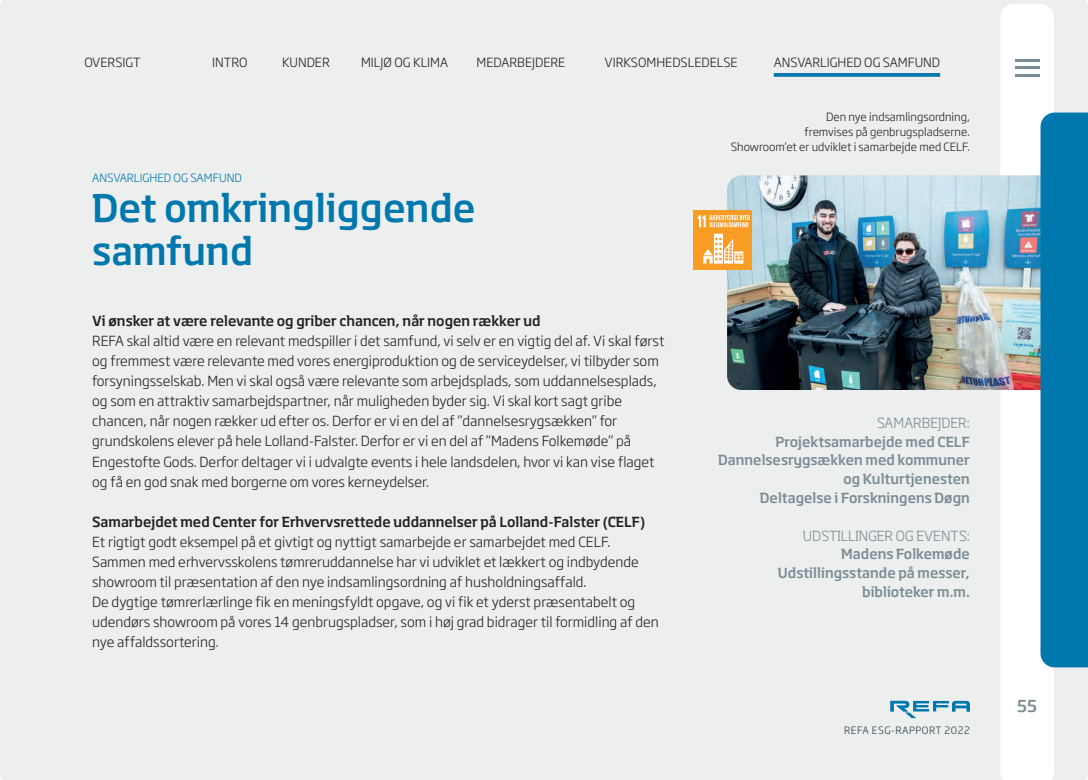
<style>
.page{position:relative;width:1088px;height:780px;background:#edefee}
.page>*{position:absolute;margin:0;border:0;box-sizing:border-box;transform-origin:0 0}
.t1{font:500 37.5px/43.8px "REF Aoverskrift";color:#0078ae}
.t2{font:500 16.25px "REF Aoverskrift";color:#7b8c95}
.t3{font:300 13.75px/20px "REF Atekst";color:#231f20}
.t4{font:500 13.75px/18.8px "REF Aoverskrift";color:#7b8c95;text-align:right}
.t5{font:300 12.5px "REF Atekst";color:#231f20}
.t6{font:300 11.25px/15px "REF Atekst";color:#231f20;text-align:right}
.t7{font:300 11.25px "REF Atekst";color:#0078ae}
.t8{font:300 10px "REF Atekst";letter-spacing:.05em;color:#273b44}
.s1{font-family:"REF Aoverskrift";font-weight:500}
.s2{font-weight:300}
</style>
<div class="page">
<svg style="left:774px;top:73px;width:166px;height:4px"></svg>
<svg style="left:1000px;top:4px;width:54px;height:776px"></svg>
<hr style="left:1015px;top:59px;width:24px;height:2px;background:#7b8c95">
<hr style="left:1015px;top:66px;width:24px;height:3px;background:#7b8c95">
<hr style="left:1015px;top:74px;width:24px;height:3px;background:#7b8c95">
<img style="left:727px;top:175px;width:313px;height:215px">
<svg style="left:1040px;top:112px;width:48px;height:555px;background:#0e7fb1"></svg>
<div style="left:693px;top:210px;width:59px;height:59px;background:#f89c24"></div>
<svg style="left:703px;top:234px;width:40px;height:29px"></svg>
<svg style="left:698px;top:215px;width:52px;height:12px"></svg>
<svg style="left:890px;top:700px;width:80px;height:18px"></svg>
<p class="t5" style="left:84px;top:53px;width:58px">OVERSIGT</p>
<p class="t5" style="left:212px;top:53px;width:37px">INTRO</p>
<p class="t5" style="left:282px;top:53px;width:49px">KUNDER</p>
<p class="t5" style="left:361px;top:53px;width:89px">MILJØ OG KLIMA</p>
<p class="t5" style="left:476px;top:53px;width:90px">MEDARBEJDERE</p>
<p class="t5" style="left:604px;top:53px;width:135px">VIRKSOMHEDSLEDELSE</p>
<p class="t5" style="left:774px;top:53px;width:168px">ANSVARLIGHED OG SAMFUND</p>
<h1 class="t7" style="left:92px;top:169px;width:151px">ANSVARLIGHED OG SAMFUND</h1>
<h1 class="t1" style="left:92px;top:183px;width:385px">Det omkringliggende samfund</h1>
<p class="t3" style="left:92px;top:310px;width:574px"><span class="s1">Vi ønsker at være relevante og griber chancen, når nogen rækker ud<br></span>REFA skal altid være en relevant medspiller i det samfund, vi selv er en vigtig del af. Vi skal først og fremmest være relevante med vores energiproduktion og de serviceydelser, vi tilbyder som forsyningsselskab. Men vi skal også være relevante som arbejdsplads, som uddannelsesplads, og som en attraktiv samarbejdspartner, når muligheden byder sig. Vi skal kort sagt gribe chancen, når nogen rækker ud efter os. Derfor er vi en del af ”dannelsesrygsækken” for grundskolens elever på hele Lolland-Falster. Derfor er vi en del af ”Madens Folkemøde” på Engestofte Gods. Derfor deltager vi i udvalgte events i hele landsdelen, hvor vi kan vise flaget og få en god snak med borgerne om vores kerneydelser.</p>
<p class="t3" style="left:92px;top:510px;width:568px"><span class="s1">Samarbejdet med Center for Erhvervsrettede uddannelser på Lolland-Falster (CELF)<br></span>Et rigtigt godt eksempel på et givtigt og nyttigt samarbejde er samarbejdet med CELF.<br>Sammen med erhvervsskolens tømreruddannelse har vi udviklet et lækkert og indbydende showroom til præsentation af den nye indsamlingsordning af husholdningsaffald.<br>De dygtige tømrerlærlinge fik en meningsfyldt opgave, og vi fik et yderst præsentabelt og udendørs showroom på vores 14 genbrugspladser, som i høj grad bidrager til formidling af den nye affaldssortering.</p>
<p class="t6" style="left:731px;top:109px;width:241px">Den nye indsamlingsordning,<br>fremvises på genbrugspladserne.<br>Showroom’et er udviklet i samarbejde med CELF.</p>
<p class="t4" style="left:718px;top:412px;width:253px"><span class="s2">SAMARBEJDER:<br></span>Projektsamarbejde med CELF<br>Dannelsesrygsækken med kommuner og Kulturtjenesten<br>Deltagelse i Forskningens Døgn</p>
<p class="t4" style="left:778px;top:525px;width:193px"><span class="s2">UDSTILLINGER OG EVENTS:<br></span>Madens Folkemøde<br>Udstillingsstande på messer, biblioteker m.m.</p>
<p class="t8" style="left:844px;top:722px;width:127px">REFA ESG-RAPPORT 2022</p>
<p class="t2" style="left:1017px;top:693px;width:21px">55</p>
</div>
